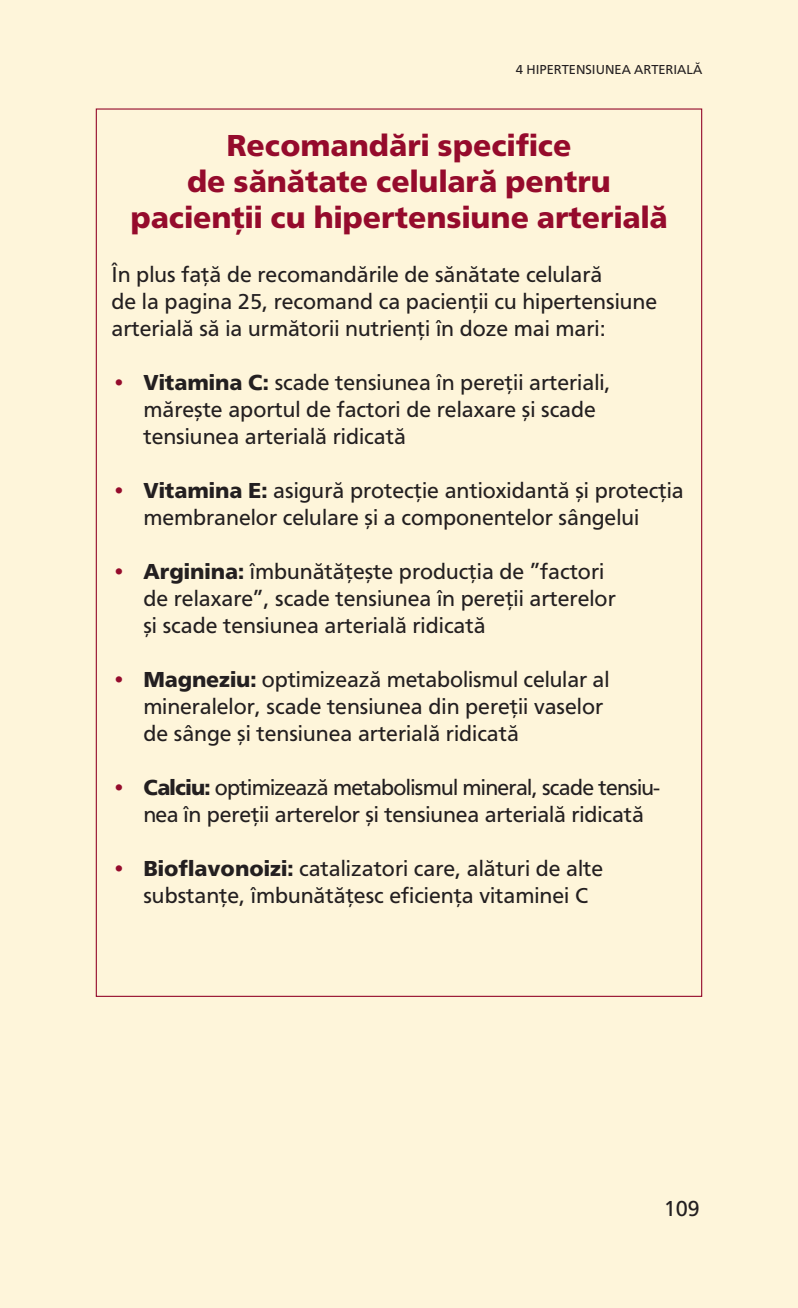
<style>
.page{position:relative;width:798px;height:1308px;background:#fff}
.page>*{position:absolute;margin:0;border:0;box-sizing:border-box;transform-origin:0 0}
.t1{font:700 31.5px/36px "F015 TCE";color:#950b2c;text-align:center}
.t2{font:22.5px/27px "F015 TCE";color:#231f20}
.t3{font:13.5px "F015 TCE";color:#231f20}
.s1{font-weight:700;color:#950b2c}
.s2{font-weight:700}
</style>
<div class="page">
<div style="left:0;top:0;width:797px;height:1307px;background:#fef5da"></div>
<p class="t3" style="left:515px;top:61px;width:188px">4 HIPERTENSIUNEA ARTERIALĂ</p>
<h1 class="t1" style="left:130px;top:127px;width:538px">Recomandări specifice<br>de sănătate celulară pentru pacienţii cu hipertensiune arterială</h1>
<p class="t2" style="left:111px;top:261px;width:547px">În plus faţă de recomandările de sănătate celulară<br>de la pagina 25, recomand ca pacienţii cu hipertensiune arterială să ia următorii nutrienţi în doze mai mari:</p>
<p class="t2" style="left:143px;top:369px;width:468px;text-indent:-32px"><span class="s1">•</span> <span class="s2">Vitamina C:</span> scade tensiunea în pereţii arteriali, mărește aportul de factori de relaxare și scade tensiunea arterială ridicată</p>
<p class="t2" style="left:111px;top:477px;width:573px;text-align:center"><span class="s1">•</span> <span class="s2">Vitamina E:</span> asigură protecţie antioxidantă și protecţia membranelor celulare și a componentelor sângelui</p>
<p class="t2" style="left:143px;top:558px;width:473px;text-indent:-32px"><span class="s1">•</span> <span class="s2">Arginina:</span> îmbunătăţește producţia de ”factori de relaxare”, scade tensiunea în pereţii arterelor și scade tensiunea arterială ridicată</p>
<p class="t2" style="left:143px;top:666px;width:467px;text-indent:-32px"><span class="s1">•</span> <span class="s2">Magneziu:</span> optimizează metabolismul celular al mineralelor, scade tensiunea din pereţii vaselor de sânge și tensiunea arterială ridicată</p>
<p class="t2" style="left:143px;top:774px;width:517px;text-indent:-32px"><span class="s1">•</span> <span class="s2">Calciu:</span> optimizează metabolismul mineral, scade tensiu&shy;nea în pereţii arterelor și tensiunea arterială ridicată</p>
<p class="t2" style="left:143px;top:855px;width:461px;text-indent:-32px"><span class="s1">•</span> <span class="s2">Bioflavonoizi:</span> catalizatori care, alături de alte substanţe, îmbunătăţesc eficienţa vitaminei C</p>
<p class="t2" style="left:663px;top:1194px;width:38px">109</p>
</div>
